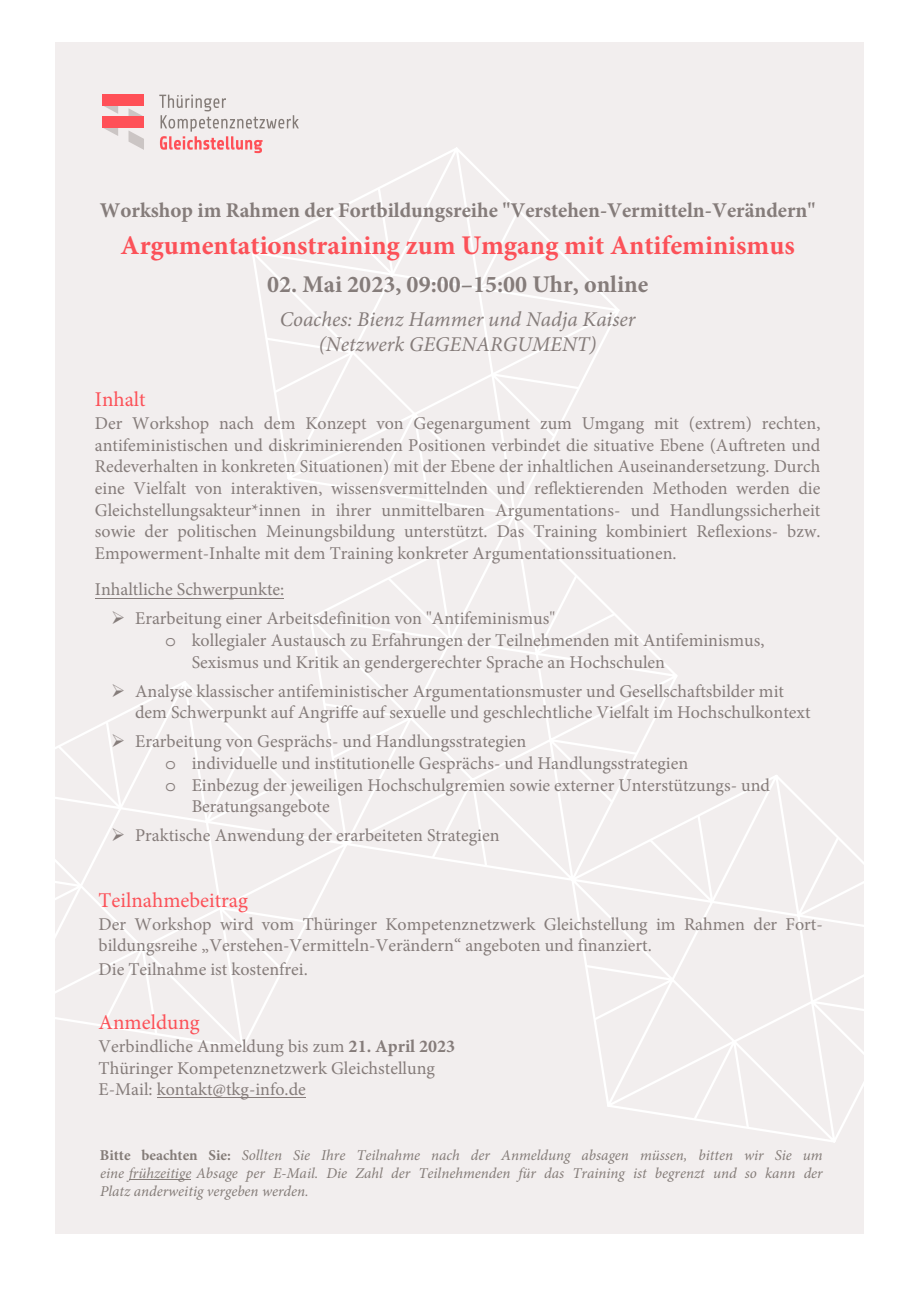
<style>
.page{position:relative;width:919px;height:1289px;background:#fff}
.page>*{position:absolute;margin:0;border:0;box-sizing:border-box;transform-origin:0 0}
.t1{font:700 27px "Minion Pro";color:#fc5158}
.t2{font:700 24px "Minion Pro";color:#857c7a}
.t3{font:700 21px "Minion Pro";color:#857c7a}
.t4{font:italic 21px/25.3px "Minion Pro";color:#857c7a;text-align:center}
.t5{font:21px "Minion Pro";color:#fc5158}
.t6{font:18px/21.6px "Minion Pro";color:#857c7a}
.t7{font:italic 15px/17.9px "Minion Pro";color:#847c78;text-align:justify}
.s1{font-family:"Courier Std"}
.s2{font-weight:700}
.s3{font-weight:700;font-style:normal}
</style>
<div class="page">
<div style="left:55px;top:43px;width:808px;height:1190px;background:#f2eeee"></div>
<svg style="left:310px;top:520px;width:367px;height:360px"></svg>
<svg style="left:322px;top:552px;width:316px;height:316px"></svg>
<svg style="left:109px;top:679px;width:244px;height:370px"></svg>
<svg style="left:55px;top:720px;width:254px;height:315px"></svg>
<svg style="left:566px;top:772px;width:298px;height:375px"></svg>
<svg style="left:584px;top:813px;width:280px;height:316px"></svg>
<svg style="left:252px;top:147px;width:368px;height:373px"></svg>
<svg style="left:264px;top:186px;width:316px;height:316px"></svg>
<svg style="left:159px;top:95px;width:140px;height:58px"></svg>
<svg style="left:103px;top:105px;width:15px;height:9px"></svg>
<svg style="left:128px;top:108px;width:16px;height:9px"></svg>
<svg style="left:104px;top:128px;width:14px;height:8px"></svg>
<svg style="left:128px;top:131px;width:16px;height:19px"></svg>
<div style="left:103px;top:94px;width:41px;height:11px;background:#ff5057"></div>
<div style="left:103px;top:117px;width:41px;height:11px;background:#ff5057"></div>
<hr style="left:95px;top:597px;width:189px;height:1px;background:#857c7a">
<hr style="left:129px;top:1179px;width:62px;height:1px;background:#847c78">
<hr style="left:157px;top:1097px;width:148px;height:1px;background:#857c7a">
<p class="t3" style="left:100px;top:195px;width:717px">Workshop im Rahmen der Fortbildungsreihe "Verstehen-Vermitteln-Verändern"</p>
<h1 class="t1" style="left:121px;top:226px;width:675px">Argumentationstraining zum Umgang mit Antifeminismus</h1>
<h2 class="t2" style="left:267px;top:267px;width:382px">02. Mai 2023, 09:00–15:00 Uhr, online</h2>
<p class="t4" style="left:280px;top:306px;width:357px">Coaches: Bienz Hammer und Nadja Kaiser (Netzwerk GEGENARGUMENT)</p>
<p class="t5" style="left:95px;top:385px;width:52px">Inhalt</p>
<p class="t6" style="left:95px;top:412px;width:727px;text-align:justify">Der Workshop nach dem Konzept von Gegenargument zum Umgang mit (extrem) rechten, antifeministischen und diskriminierenden Positionen verbindet die situative Ebene (Auftreten und Redeverhalten in konkreten Situationen) mit der Ebene der inhaltlichen Auseinandersetzung. Durch eine Vielfalt von interaktiven, wissensvermittelnden und reflektierenden Methoden werden die Gleichstellungsakteur*innen in ihrer unmittelbaren Argumentations- und Handlungssicherheit sowie der politischen Meinungsbildung unterstützt. Das Training kombiniert Reflexions- bzw.<br>Empowerment-Inhalte mit dem Training konkreter Argumentationssituationen.</p>
<p class="t6" style="left:95px;top:579px;width:191px">Inhaltliche Schwerpunkte:</p>
<p class="t6" style="left:111px;top:608px;width:445px">➢ Erarbeitung einer Arbeitsdefinition von "Antifeminismus"</p>
<p class="t6" style="left:165px;top:629px;width:601px"><span class="s1">o</span> kollegialer Austausch zu Erfahrungen der Teilnehmenden mit Antifeminismus,</p>
<p class="t6" style="left:192px;top:651px;width:475px">Sexismus und Kritik an gendergerechter Sprache an Hochschulen</p>
<p class="t6" style="left:135px;top:680px;width:676px;text-indent:-24px">➢ Analyse klassischer antifeministischer Argumentationsmuster und Gesellschaftsbilder mit dem Schwerpunkt auf Angriffe auf sexuelle und geschlechtliche Vielfalt im Hochschulkontext</p>
<p class="t6" style="left:111px;top:731px;width:416px">➢ Erarbeitung von Gesprächs- und Handlungsstrategien</p>
<p class="t6" style="left:165px;top:752px;width:524px"><span class="s1">o</span> individuelle und institutionelle Gesprächs- und Handlungsstrategien</p>
<p class="t6" style="left:165px;top:774px;width:606px"><span class="s1">o</span> Einbezug der jeweiligen Hochschulgremien sowie externer Unterstützungs- und</p>
<p class="t6" style="left:192px;top:795px;width:140px">Beratungsangebote</p>
<p class="t6" style="left:111px;top:825px;width:390px">➢ Praktische Anwendung der erarbeiteten Strategien</p>
<p class="t5" style="left:99px;top:886px;width:151px">Teilnahmebeitrag</p>
<p class="t6" style="left:99px;top:913px;width:725px">Der Workshop wird vom Thüringer Kompetenznetzwerk Gleichstellung im Rahmen der Fort&shy;bildungsreihe „Verstehen-Vermitteln-Verändern“ angeboten und finanziert.</p>
<p class="t6" style="left:99px;top:958px;width:211px">Die Teilnahme ist kostenfrei.</p>
<p class="t5" style="left:99px;top:1008px;width:102px">Anmeldung</p>
<p class="t6" style="left:99px;top:1035px;width:358px">Verbindliche Anmeldung bis zum <span class="s2">21. April 2023<br></span>Thüringer Kompetenznetzwerk Gleichstellung<br>E-Mail: kontakt@tkg-info.de</p>
<p class="t7" style="left:100px;top:1145px;width:724px"><span class="s3">Bitte beachten Sie:</span> Sollten Sie Ihre Teilnahme nach der Anmeldung absagen müssen, bitten wir Sie um eine frühzeitige Absage per E-Mail. Die Zahl der Teilnehmenden für das Training ist begrenzt und so kann der Platz anderweitig vergeben werden.</p>
</div>
